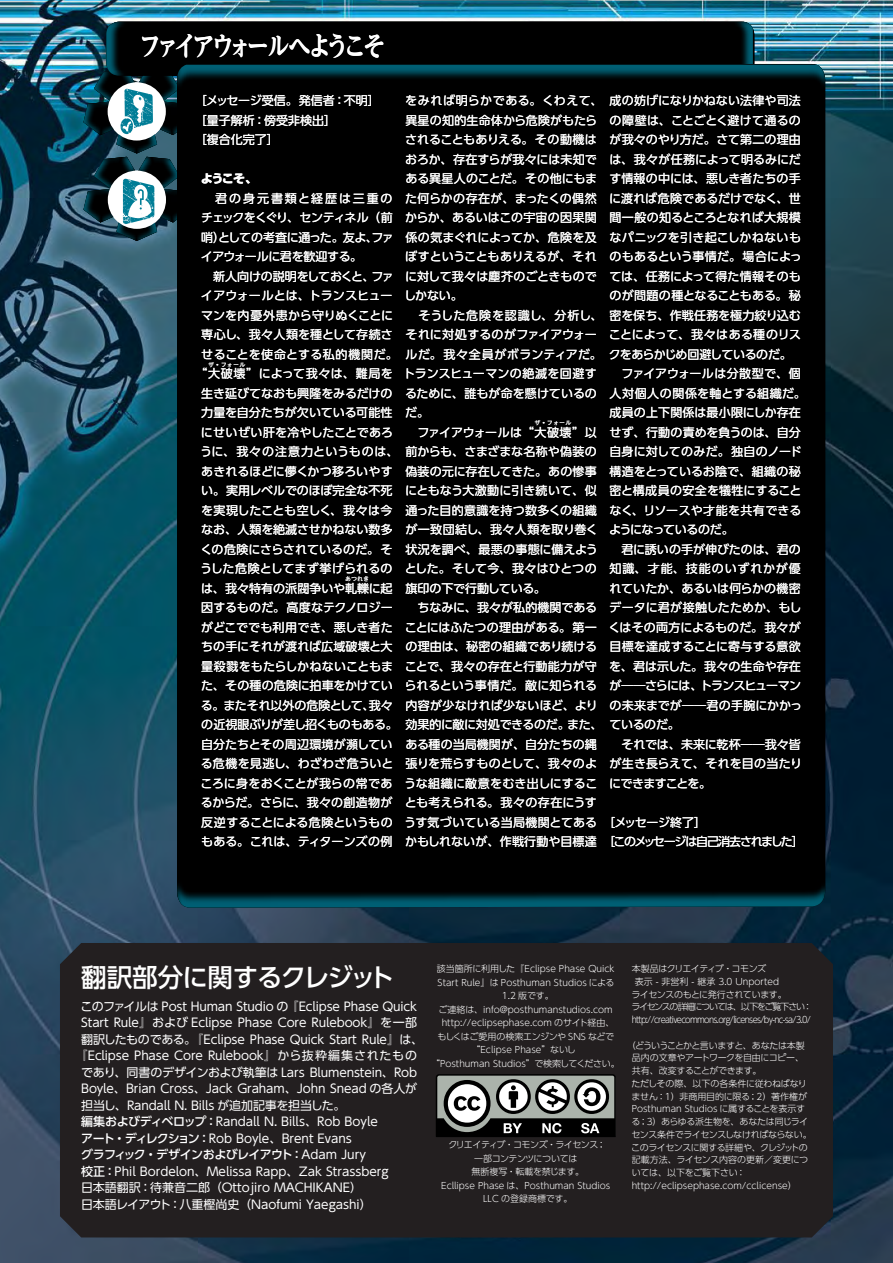
<style>
.page{position:relative;width:893px;height:1263px;background:#fff}
.page>*{position:absolute;margin:0;border:0;box-sizing:border-box;transform-origin:0 0}
.トークコラム見出し{font:700 expanded 27px "UD Reimin Pro";letter-spacing:-.155em;color:#fff;scale:.8 1}
.t1{font:500 25.5px "UD Shin Go Pro";letter-spacing:-.03em;color:#fff}
.トークコラム{font:12px/19.5px "UD Shin Go Pro";color:#fff}
.コラム{font:12px "UD Shin Go Pro";letter-spacing:-.01em;color:#fff}
.コラム-2{font:500 12px "UD Shin Go Pro";letter-spacing:-.055em;color:#fff}
.トークコラム-2{font:12px "UD Shin Go Pro";letter-spacing:-.105em;color:#fff}
.トークコラム-3{font:12px "UD Shin Go Pro";letter-spacing:-.03em;color:#fff}
.トークコラム-4{font:700 12px "UD Shin Go Pro";color:#fff}
.t2{font:300 9px/13.5px "UD Shin Go Pro";letter-spacing:-.01em;color:#fff;text-align:center}
.t3{font:300 9px/12.8px "UD Shin Go Pro";letter-spacing:-.03em;color:#fff}
.t4{font:300 9px "UD Shin Go Pro";letter-spacing:-.08em;color:#fff;scale:.91 1}
.t5{font:300 9px "UD Shin Go Pro";letter-spacing:-.055em;color:#fff}
.t6{font:300 9px "UD Shin Go Pro";letter-spacing:-.045em;color:#fff}
.t7{font:300 9px "UD Shin Go Pro";letter-spacing:-.13em;color:#fff}
.トークコラム-5{font:6px "UD Shin Go Pro";letter-spacing:.03em;color:#fff}
.s1{font-weight:500}
.s2{font-weight:400}
</style>
<div class="page">
<img style="left:0;top:0;width:893px;height:1263px">
<svg style="left:83px;top:69px;width:94px;height:172px"></svg>
<svg style="left:93px;top:22px;width:661px;height:55px"></svg>
<div style="left:106px;top:22px;width:648px;height:54px;background:#000;border-radius:13px"></div>
<div style="left:177px;top:64px;width:648px;height:843px;background:#000"></div>
<div style="left:60px;top:943px;width:773px;height:294px;background:#231f20"></div>
<svg style="left:436px;top:1074px;width:180px;height:64px"></svg>
<p class="トークコラム見出し" style="left:140px;top:23px;width:308px">ファイアウォールへようこそ</p>
<p class="トークコラム" style="left:195px;top:91px;width:187px">［メッセージ受信。発信者：不明］</p>
<p class="トークコラム" style="left:195px;top:110px;width:143px">［量子解析：傍受非検出］</p>
<p class="トークコラム" style="left:195px;top:130px;width:85px">［複合化完了］</p>
<p class="トークコラム-4" style="left:201px;top:169px;width:58px">ようこそ、</p>
<p class="トークコラム" style="left:201px;top:188px;width:194px;text-align:justify">　君の身元書類と経歴は三重のチェックをくぐり、センティネル（前哨）としての考査に通った。友よ、ファイアウォールに君を歓迎する。</p>
<p class="トークコラム" style="left:195px;top:266px;width:204px;text-align:center">　新人向けの説明をしておくと、ファイアウォールとは、トランスヒューマンを内憂外患から守りぬくことに専心し、我々人類を種として存続させることを使命とする私的機関だ。“大破壊”によって我々は、難局を</p>
<p class="トークコラム-5" style="left:208px;top:360px;width:39px">ザ・フォール</p>
<p class="トークコラム" style="left:200px;top:383px;width:200px">生き延びてなおも興隆をみるだけの力量を自分たちが欠いている可能性にせいぜい肝を冷やしたことであろうに、我々の注意力というものは、あきれるほどに儚くかつ移ろいやすい。実用レベルでのほぼ完全な不死を実現したことも空しく、我々は今なお、人類を絶滅させかねない数多くの危険にさらされているのだ。そうした危険としてまず挙げられるのは、我々特有の派閥争いや軋轢に起</p>
<p class="トークコラム-5" style="left:345px;top:574px;width:26px">あつれき</p>
<p class="トークコラム" style="left:201px;top:598px;width:199px">因するものだ。高度なテクノロジーがどこででも利用でき、悪しき者たちの手にそれが渡れば広域破壊と大量殺戮をもたらしかねないこともまた、その種の危険に拍車をかけている。またそれ以外の危険として、我々の近視眼ぶりが差し招くものもある。自分たちとその周辺環境が瀕している危機を見逃し、わざわざ危ういところに身をおくことが我らの常であるからだ。さらに、我々の創造物が反逆することによる危険というものもある。これは、ティターンズの例</p>
<p class="トークコラム" style="left:404px;top:91px;width:200px">をみれば明らかである。くわえて、異星の知的生命体から危険がもたらされることもありえる。その動機はおろか、存在すらが我々には未知である異星人のことだ。その他にもまた何らかの存在が、まったくの偶然からか、あるいはこの宇宙の因果関係の気まぐれによってか、危険を及ぼすということもありえるが、それに対して我々は塵芥のごときものでしかない。</p>
<p class="トークコラム" style="left:403px;top:305px;width:201px">　そうした危険を認識し、分析し、それに対処するのがファイアウォールだ。我々全員がボランティアだ。トランスヒューマンの絶滅を回避するために、誰もが命を懸けているのだ。</p>
<p class="トークコラム" style="left:405px;top:422px;width:193px">　ファイアウォールは“大破壊”以</p>
<p class="トークコラム-5" style="left:535px;top:418px;width:38px">ザ・フォール</p>
<p class="トークコラム" style="left:405px;top:442px;width:195px;text-align:justify">前からも、さまざまな名称や偽装の偽装の元に存在してきた。あの惨事にともなう大激動に引き続いて、似通った目的意識を持つ数多くの組織が一致団結し、我々人類を取り巻く状況を調べ、最悪の事態に備えようとした。そして今、我々はひとつの旗印の下で行動している。</p>
<p class="トークコラム" style="left:404px;top:598px;width:200px">　ちなみに、我々が私的機関であることにはふたつの理由がある。第一の理由は、秘密の組織であり続けることで、我々の存在と行動能力が守られるという事情だ。敵に知られる内容が少なければ少ないほど、より効果的に敵に対処できるのだ。また、ある種の当局機関が、自分たちの縄張りを荒らすものとして、我々のような組織に敵意をむき出しにすることも考えられる。我々の存在にうすうす気づいている当局機関とてあるかもしれないが、作戦行動や目標達</p>
<p class="トークコラム" style="left:609px;top:91px;width:195px;text-align:justify">成の妨げになりかねない法律や司法の障壁は、ことごとく避けて通るのが我々のやり方だ。さて第二の理由は、我々が任務によって明るみにだす情報の中には、悪しき者たちの手に渡れば危険であるだけでなく、世間一般の知るところとなれば大規模なパニックを引き起こしかねないものもあるという事情だ。場合によっては、任務によって得た情報そのものが問題の種となることもある。秘密を保ち、作戦任務を極力絞り込むことによって、我々はある種のリスクをあらかじめ回避しているのだ。</p>
<p class="トークコラム" style="left:609px;top:364px;width:198px">　ファイアウォールは分散型で、個人対個人の関係を軸とする組織だ。成員の上下関係は最小限にしか存在せず、行動の責めを負うのは、自分自身に対してのみだ。独自のノード構造をとっているお陰で、組織の秘密と構成員の安全を犠牲にすることなく、リソースや才能を共有できるようになっているのだ。</p>
<p class="トークコラム" style="left:609px;top:539px;width:195px;text-align:justify">　君に誘いの手が伸びたのは、君の知識、才能、技能のいずれかが優れていたか、あるいは何らかの機密データに君が接触したためか、もしくはその両方によるものだ。我々が目標を達成することに寄与する意欲を、君は示した。我々の生命や存在が――さらには、トランスヒューマンの未来までが――君の手腕にかかっているのだ。</p>
<p class="トークコラム" style="left:609px;top:734px;width:194px;text-align:justify">　それでは、未来に乾杯――我々皆が生き長らえて、それを目の当たりにできますことを。</p>
<p class="トークコラム-3" style="left:603px;top:812px;width:104px">［メッセージ終了］</p>
<p class="トークコラム-2" style="left:603px;top:832px;width:202px">［このメッセージは自己消去されました］</p>
<p class="t1" style="left:81px;top:956px;width:315px">翻訳部分に関するクレジット</p>
<p class="コラム" style="left:81px;top:996px;width:338px">このファイルは Post Human Studio の『Eclipse Phase Quick</p>
<p class="コラム" style="left:81px;top:1013px;width:338px">Start Rule』および Eclipse Phase Core Rulebook』を一部</p>
<p class="コラム" style="left:81px;top:1029px;width:343px">翻訳したものである。『Eclipse Phase Quick Start Rule』は、</p>
<p class="コラム" style="left:75px;top:1046px;width:343px">『Eclipse Phase Core Rulebook』から抜粋編集されたもの</p>
<p class="コラム" style="left:81px;top:1062px;width:338px">であり、同書のデザインおよび執筆は Lars Blumenstein、Rob</p>
<p class="コラム" style="left:81px;top:1079px;width:338px">Boyle、Brian Cross、Jack Graham、John Snead の各人が</p>
<p class="コラム" style="left:81px;top:1095px;width:266px">担当し、Randall N. Bills が追加記事を担当した。</p>
<p class="コラム" style="left:81px;top:1112px;width:298px"><span class="s1">編集およびディベロップ：</span>Randall N. Bills、Rob Boyle</p>
<p class="コラム" style="left:81px;top:1128px;width:272px"><span class="s1">アート・ディレクション：</span>Rob Boyle、Brent Evans</p>
<p class="コラム-2" style="left:81px;top:1145px;width:286px">グラフィック・デザインおよびレイアウト：<span class="s2">Adam Jury</span></p>
<p class="コラム" style="left:81px;top:1161px;width:309px"><span class="s1">校正：</span>Phil Bordelon、Melissa Rapp、Zak Strassberg</p>
<p class="コラム" style="left:81px;top:1178px;width:283px">日本語翻訳：待兼音二郎（Ottojiro MACHIKANE）</p>
<p class="コラム" style="left:81px;top:1194px;width:292px">日本語レイアウト：八重樫尚史（Naofumi Yaegashi）</p>
<p class="t2" style="left:437px;top:962px;width:180px">該当箇所に利用した『Eclipse Phase Quick<br>Start Rule』は Posthuman Studios による<br>1.2 版です。</p>
<p class="t2" style="left:438px;top:1002px;width:176px">ご連絡は、info@posthumanstudios.com</p>
<p class="t2" style="left:442px;top:1016px;width:174px">http://eclipsephase.com のサイト経由、</p>
<p class="t2" style="left:438px;top:1029px;width:178px">もしくはご愛用の検索エンジンや SNS などで“Eclipse Phase”ないし</p>
<p class="t2" style="left:431px;top:1056px;width:190px">“Posthuman Studios”で検索してください。</p>
<p class="t5" style="left:448px;top:1137px;width:159px">クリエイティブ・コモンズ・ライセンス；</p>
<p class="t6" style="left:474px;top:1151px;width:105px">一部コンテンツについては</p>
<p class="t3" style="left:471px;top:1165px;width:114px">無断複写・転載を禁じます。</p>
<p class="t2" style="left:441px;top:1178px;width:171px">Ecllipse Phase は、Posthuman Studios<br>LLC の登録商標です。</p>
<p class="t5" style="left:632px;top:961px;width:136px">本製品はクリエイティブ・コモンズ</p>
<p class="t2" style="left:635px;top:974px;width:146px">表示 - 非営利 - 継承 3.0 Unported</p>
<p class="t6" style="left:632px;top:987px;width:157px">ライセンスのもとに発行されています。</p>
<p class="t7" style="left:632px;top:1000px;width:182px">ライセンスの詳細については、以下をご覧下さい：</p>
<p class="t4" style="left:632px;top:1012px;width:199px">http://creativecommons.org/licenses/by-nc-sa/3.0/</p>
<p class="t2" style="left:632px;top:1038px;width:175px;line-height:12.8px;text-align:justify;text-indent:-5px">（どういうことかと言いますと、あなたは本製品内の文章やアートワークを自由にコピー、共有、改変することができます。</p>
<p class="t3" style="left:631px;top:1077px;width:182px">ただしその際、以下の各条件に従わねばなりません：1）非商用目的に限る；2）著作権が<br>Posthuman Studios に属することを表示する；3）あらゆる派生物を、あなたは同じライセンス条件でライセンスしなければならない。このライセンスに関する詳細や、クレジットの記載方法、ライセンス内容の更新／変更については、以下をご覧下さい：</p>
<p class="t2" style="left:632px;top:1178px;width:166px">http://eclipsephase.com/cclicense）</p>
</div>
